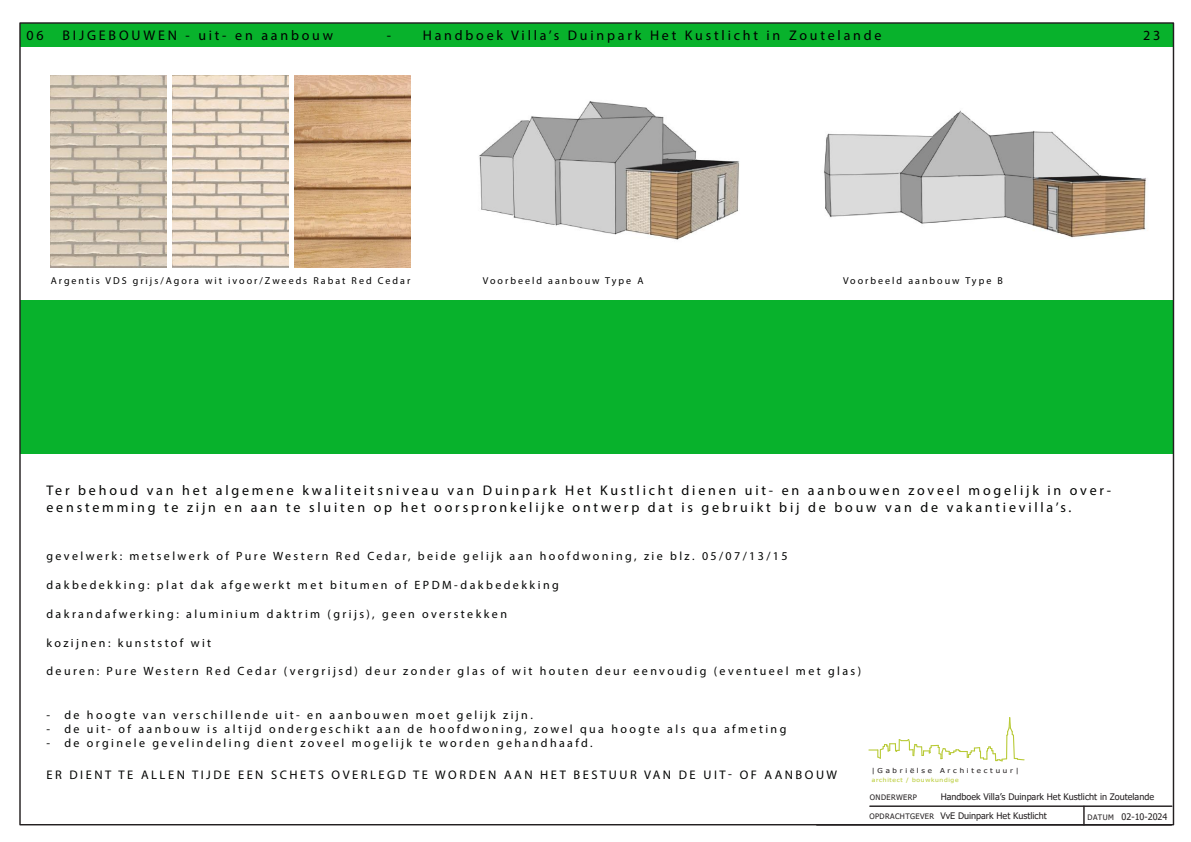
<style>
.page{position:relative;width:1191px;height:842px;background:#fff}
.page>*{position:absolute;margin:0;border:0;box-sizing:border-box;transform-origin:0 0}
.t1{font:700 14px/16.8px "Myriad";letter-spacing:.2em;color:#020302}
.t2{font:700 14px "Myriad";letter-spacing:.2em;color:#000}
.t3{font:700 12.5px "Myriad";letter-spacing:.2em;color:#020302}
.t4{font:700 12px "Myriad";letter-spacing:.2em;color:#020302}
.t5{font:700 10px "Myriad";letter-spacing:.2em;color:#000}
.t6{font:9px/18.8px "Tahoma";color:#231f20}
.t7{font:7.5px "Tahoma";letter-spacing:.05em;color:#231f20}
.t8{font:6.8px "Tahoma";letter-spacing:.35em;color:#231f20;scale:1.18 1}
.t9{font:5.7px "Tahoma";letter-spacing:.1em;color:#b8cb33;scale:1.18 1}
.s1{font-size:7.5px}
</style>
<div class="page">
<img style="left:425px;top:46px;width:410px;height:194px">
<img style="left:786px;top:47px;width:389px;height:266px">
<img style="left:295px;top:76px;width:116px;height:192px">
<img style="left:173px;top:76px;width:116px;height:192px">
<img style="left:51px;top:76px;width:115px;height:192px">
<div style="left:21px;top:300px;width:1153px;height:154px;background:#08b22c"></div>
<div style="left:20px;top:23px;width:1153px;height:23px;background:#08b22c"></div>
<hr style="left:816px;top:824px;width:355px;height:2px;background:#231f20">
<hr style="left:870px;top:805px;width:301px;height:2px;background:#231f20">
<svg style="left:869px;top:717px;width:155px;height:44px"></svg>
<svg style="left:1083px;top:807px;width:1px;height:17px"></svg>
<p class="t2" style="left:27px;top:26px;width:19px">06</p>
<p class="t2" style="left:63px;top:26px;width:272px">BIJGEBOUWEN - uit- en aanbouw</p>
<p class="t2" style="left:387px;top:26px;width:496px">- Handboek Villa’s Duinpark Het Kustlicht in Zoutelande</p>
<p class="t2" style="left:1143px;top:26px;width:19px">23</p>
<p class="t5" style="left:51px;top:275px;width:361px">Argentis VDS grijs/Agora wit ivoor/Zweeds Rabat Red Cedar</p>
<p class="t5" style="left:483px;top:275px;width:162px">Voorbeeld aanbouw Type A</p>
<p class="t5" style="left:843px;top:275px;width:161px">Voorbeeld aanbouw Type B</p>
<p class="t1" style="left:46px;top:482px;width:1066px">Ter behoud van het algemene kwaliteitsniveau van Duinpark Het Kustlicht dienen uit- en aanbouwen zoveel mogelijk in over&shy;eenstemming te zijn en aan te sluiten op het oorspronkelijke ontwerp dat is gebruikt bij de bouw van de vakantievilla’s.</p>
<p class="t4" style="left:46px;top:549px;width:742px">gevelwerk: metselwerk of Pure Western Red Cedar, beide gelijk aan hoofdwoning, zie blz. 05/07/13/15</p>
<p class="t4" style="left:46px;top:577px;width:514px">dakbedekking: plat dak afgewerkt met bitumen of EPDM-dakbedekking</p>
<p class="t4" style="left:46px;top:606px;width:462px">dakrandafwerking: aluminium daktrim (grijs), geen overstekken</p>
<p class="t4" style="left:46px;top:635px;width:166px">kozijnen: kunststof wit</p>
<p class="t4" style="left:46px;top:664px;width:816px">deuren: Pure Western Red Cedar (vergrijsd) deur zonder glas of wit houten deur eenvoudig (eventueel met glas)</p>
<p class="t4" style="left:46px;top:707px;width:488px">- de hoogte van verschillende uit- en aanbouwen moet gelijk zijn.</p>
<p class="t4" style="left:46px;top:721px;width:741px">- de uit- of aanbouw is altijd ondergeschikt aan de hoofdwoning, zowel qua hoogte als qua afmeting</p>
<p class="t4" style="left:46px;top:736px;width:548px">- de orginele gevelindeling dient zoveel mogelijk te worden gehandhaafd.</p>
<p class="t3" style="left:46px;top:767px;width:792px">ER DIENT TE ALLEN TIJDE EEN SCHETS OVERLEGD TE WORDEN AAN HET BESTUUR VAN DE UIT- OF AANBOUW</p>
<p class="t8" style="left:871px;top:765px;width:126px">|Gabriëlse Architectuur|</p>
<p class="t9" style="left:871px;top:776px;width:75px">architect / bouwkundige</p>
<p class="t6" style="left:869px;top:788px;width:286px;text-indent:71px">Handboek Villa’s Duinpark Het Kustlicht in Zoutelande<br><span class="s1">OPDRACHTGEVER</span> VvE Duinpark Het Kustlicht</p>
<p class="t7" style="left:870px;top:792px;width:49px">ONDERWERP</p>
<p class="t6" style="left:1087px;top:808px;width:81px"><span class="s1">DATUM</span> 02-10-2024</p>
</div>
